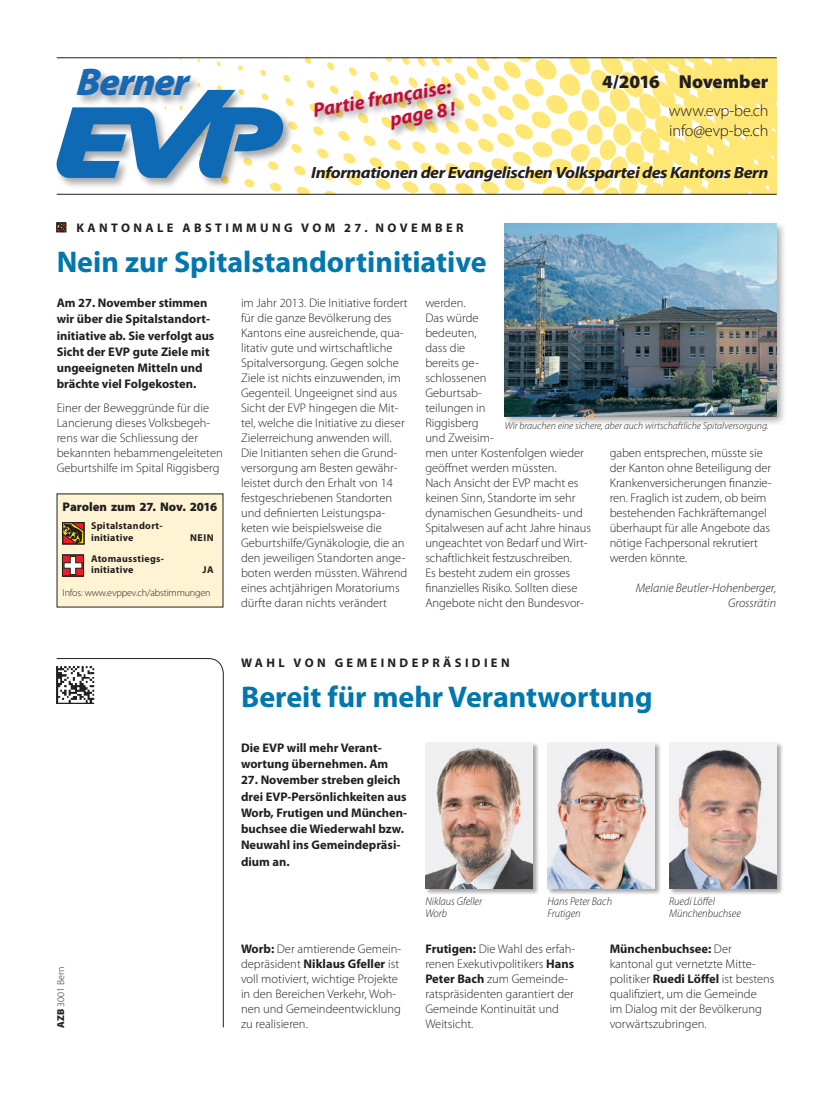
<style>
.page{position:relative;width:833px;height:1117px;background:#fff}
.page>*{position:absolute;margin:0;border:0;box-sizing:border-box;transform-origin:0 0}
.t1{font:italic 900 38.75px "Myriad Pro";color:#1768b4}
.t2{font:700 30px "Myriad Pro";color:#0077ae}
.t3{font:italic 700 20px/22.5px "Myriad Pro";color:#c40c37;text-align:right}
.t4{font:900 18.75px "Myriad Pro";letter-spacing:-.005em;color:#231f20}
.t5{font:italic 700 16.25px "Myriad Pro";letter-spacing:-.025em;color:#231f20;scale:1.1 1}
.t6{font:300 16.25px/20px "Myriad Pro";letter-spacing:-.01em;color:#231f20}
.t7{font:300 12.5px/15px "Myriad Pro";color:#231f20}
.t8{font:700 12.5px/16.2px "Myriad Pro";color:#231f20}
.t9{font:700 12.5px "Myriad Pro";letter-spacing:.27em;color:#231f20}
.t10{font:italic 300 12.5px/15px "Myriad Pro";color:#231f20;text-align:right}
.t11{font:900 12.5px "Myriad Pro";letter-spacing:-.005em;color:#231f20}
.t12{font:italic 300 11.25px/12.5px "Myriad Pro";color:#231f20;scale:.94 1}
.t13{font:italic 300 10px "Myriad Pro";color:#231f20}
.t14{font:700 10px/11.2px "Myriad Pro";letter-spacing:.03em;color:#231f20}
.t15{font:300 10px "Myriad Pro";letter-spacing:-.015em;color:#231f20}
.s1{font-weight:900}
.s2{font-weight:700}
</style>
<div class="page">
<svg style="left:56px;top:658px;width:168px;height:369px"></svg>
<div style="left:57px;top:664px;width:39px;height:39px;background:#fff"></div>
<img style="left:57px;top:666px;width:38px;height:37px">
<svg style="left:57px;top:58px;width:720px;height:137px"></svg>
<div style="left:57px;top:494px;width:166px;height:113px;background:#fef3d2"></div>
<svg style="left:65px;top:524px;width:17px;height:18px"></svg>
<div style="left:63px;top:522px;width:21px;height:22px;border:1px solid #231f20"></div>
<svg style="left:64px;top:556px;width:18px;height:18px"></svg>
<div style="left:62px;top:554px;width:22px;height:22px;border:1px solid #231f20"></div>
<div style="left:547px;top:742px;width:115px;height:153px;background:#231f20;opacity:.4"></div>
<img style="left:547px;top:742px;width:107px;height:146px">
<div style="left:425px;top:742px;width:115px;height:153px;background:#231f20;opacity:.4"></div>
<img style="left:425px;top:742px;width:107px;height:146px">
<div style="left:669px;top:742px;width:114px;height:153px;background:#231f20;opacity:.4"></div>
<img style="left:669px;top:742px;width:107px;height:146px">
<svg style="left:59px;top:225px;width:5px;height:5px"></svg>
<div style="left:57px;top:223px;width:9px;height:9px;border:1px solid #231f20"></div>
<div style="left:501px;top:220px;width:286px;height:206px;background:#231f20;opacity:.4"></div>
<img style="left:504px;top:223px;width:272px;height:193px">
<h1 class="t1" style="left:76px;top:56px;width:118px">Berner</h1>
<h3 class="t4" style="left:602px;top:69px;width:168px">4/2016 November</h3>
<h3 class="t6" style="left:668px;top:101px;width:101px">www.evp-be.ch info@evp-be.ch</h3>
<h3 class="t3" style="left:311px;top:99px;width:141px;rotate:-10deg">Partie française: page 8!</h3>
<h3 class="t5" style="left:311px;top:162px;width:417px">Informationen der Evangelischen Volkspartei des Kantons Bern</h3>
<p class="t9" style="left:76px;top:220px;width:389px">KANTONALE ABSTIMMUNG VOM 27. NOVEMBER</p>
<h2 class="t2" style="left:57px;top:242px;width:431px">Nein zur Spitalstandortinitiative</h2>
<p class="t7" style="left:241px;top:295px;width:168px">im Jahr 2013. Die Initiative fordert für die ganze Bevölkerung des<br>Kantons eine ausreichende, qua&shy;litativ gute und wirtschaftliche<br>Spitalversorgung. Gegen solche<br>Ziele ist nichts einzuwenden, im<br>Gegenteil. Ungeeignet sind aus<br>Sicht der EVP hingegen die Mit&shy;tel, welche die Initiative zu dieser<br>Zielerreichung anwenden will.<br>Die Initianten sehen die Grund&shy;versorgung am Besten gewähr&shy;leistet durch den Erhalt von 14 festgeschriebenen Standorten und definierten Leistungspa&shy;keten wie beispielsweise die<br>Geburtshilfe/Gynäkologie, die an den jeweiligen Standorten ange&shy;boten werden müssten. Während eines achtjährigen Moratoriums dürfte daran nichts verändert</p>
<p class="t7" style="left:425px;top:295px;width:167px">werden.<br>Das würde<br>bedeuten,<br>dass die<br>bereits ge-<br>schlossenen<br>Geburtsab-<br>teilungen in<br>Riggisberg<br>und Zweisim-<br>men unter Kostenfolgen wieder geöffnet werden müssten.<br>Nach Ansicht der EVP macht es keinen Sinn, Standorte im sehr dynamischen Gesundheits- und<br>Spitalwesen auf acht Jahre hinaus ungeachtet von Bedarf und Wirt&shy;schaftlichkeit festzuschreiben.<br>Es besteht zudem ein grosses finanzielles Risiko. Sollten diese<br>Angebote nicht den Bundesvor-</p>
<p class="t8" style="left:57px;top:294px;width:159px">Am 27. November stimmen wir über die Spitalstandort&shy;initiative ab. Sie verfolgt aus<br>Sicht der EVP gute Ziele mit ungeeigneten Mitteln und brächte viel Folgekosten.</p>
<p class="t7" style="left:57px;top:400px;width:168px">Einer der Beweggründe für die<br>Lancierung dieses Volksbegeh&shy;rens war die Schliessung der bekannten hebammengeleiteten<br>Geburtshilfe im Spital Riggisberg</p>
<p class="t13" style="left:504px;top:420px;width:266px">Wir brauchen eine sichere, aber auch wirtschaftliche Spitalversorgung.</p>
<p class="t7" style="left:609px;top:445px;width:163px">gaben entsprechen, müsste sie der Kanton ohne Beteiligung der<br>Krankenversicherungen finanzie&shy;ren. Fraglich ist zudem, ob beim bestehenden Fachkräftemangel überhaupt für alle Angebote das nötige Fachpersonal rekrutiert werden könnte.</p>
<p class="t10" style="left:636px;top:580px;width:142px">Melanie Beutler-Hohenberger,<br>Grossrätin</p>
<p class="t11" style="left:63px;top:498px;width:156px">Parolen zum 27. Nov. 2016</p>
<p class="t14" style="left:91px;top:520px;width:73px">Spitalstandort&shy;initiative</p>
<p class="t14" style="left:190px;top:531px;width:25px">NEIN</p>
<p class="t14" style="left:91px;top:552px;width:75px">Atomausstiegs&shy;initiative</p>
<p class="t14" style="left:202px;top:563px;width:13px">JA</p>
<p class="t15" style="left:63px;top:586px;width:149px">Infos: www.evppev.ch/abstimmungen</p>
<p class="t9" style="left:241px;top:655px;width:270px">WAHL VON GEMEINDEPRÄSIDIEN</p>
<h2 class="t2" style="left:241px;top:677px;width:413px">Bereit für mehr Verantwortung</h2>
<p class="t15" style="left:55px;top:1027px;width:63px;rotate:-90deg"><span class="s1">AZB</span> 3001 Bern</p>
<p class="t8" style="left:241px;top:739px;width:149px">Die EVP will mehr Verant&shy;wortung übernehmen. Am</p>
<p class="t8" style="left:241px;top:771px;width:168px">27. November streben gleich drei EVP-Persönlichkeiten aus<br>Worb, Frutigen und München&shy;buchsee die Wiederwahl bzw.<br>Neuwahl ins Gemeindepräsi&shy;dium an.</p>
<p class="t12" style="left:425px;top:894px;width:62px">Niklaus Gfeller<br>Worb</p>
<p class="t12" style="left:669px;top:894px;width:78px">Ruedi Löffel<br>Münchenbuchsee</p>
<p class="t7" style="left:609px;top:940px;width:166px"><span class="s2">Münchenbuchsee:</span> Der kantonal gut vernetzte Mitte&shy;politiker <span class="s2">Ruedi Löffel</span> ist bestens qualifiziert, um die Gemeinde<br>im Dialog mit der Bevölkerung vorwärtszubringen.</p>
<p class="t12" style="left:547px;top:894px;width:70px">Hans Peter Bach<br>Frutigen</p>
<p class="t7" style="left:241px;top:940px;width:162px"><span class="s2">Worb:</span> Der amtierende Gemein&shy;depräsident <span class="s2">Niklaus Gfeller</span> ist voll motiviert, wichtige Projekte in den Bereichen Verkehr, Woh&shy;nen und Gemeindeentwicklung zu realisieren.</p>
<p class="t7" style="left:425px;top:940px;width:151px"><span class="s2">Frutigen:</span> Die Wahl des erfah&shy;renen Exekutivpolitikers <span class="s2">Hans<br>Peter Bach</span> zum Gemeinde&shy;ratspräsidenten garantiert der<br>Gemeinde Kontinuität und<br>Weitsicht.</p>
</div>
